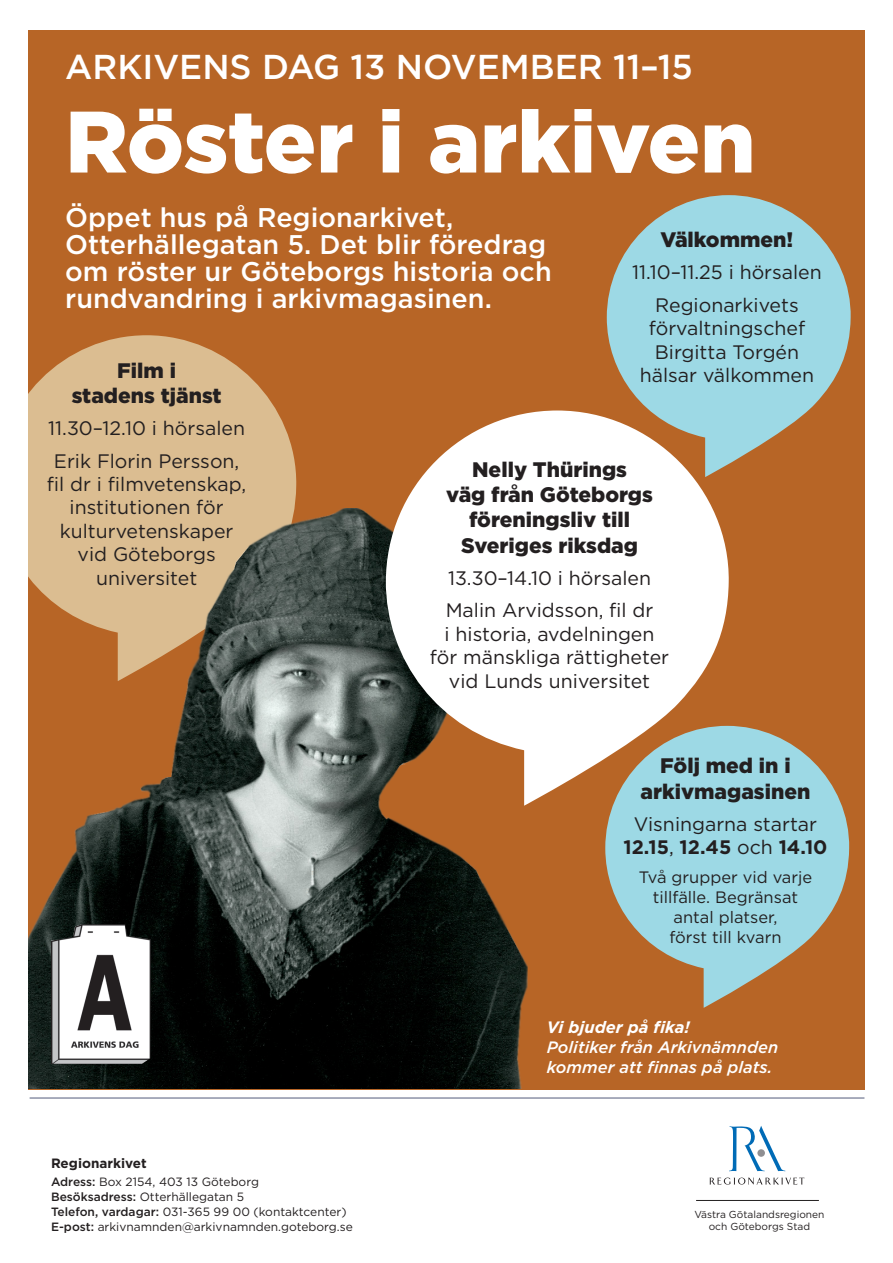
<style>
.page{position:relative;width:893px;height:1263px;background:#fff}
.page>*{position:absolute;margin:0;border:0;box-sizing:border-box;transform-origin:0 0}
.t1{font:900 87px "Gotham";color:#fff}
.t2{font:500 34.5px "Gotham";color:#fff}
.t3{font:500 27px/27px "Gotham";color:#fff}
.t4{font:900 21px/25.2px "Gotham";color:#231f20;text-align:center}
.t5{font:19.5px/23.4px "Gotham";color:#231f20;text-align:center}
.t6{font:16.5px/19.8px "Gotham";color:#231f20;text-align:center}
.t7{font:italic 500 16.5px/19.8px "Gotham";color:#fff}
.t8{font:700 13.5px "Gotham";color:#231f20}
.t9{font:12px "Gotham";color:#231f20}
.t10{font:10.2px "Gotham";color:#231f20}
.s1{font-weight:700}
.s2{font-weight:500}
</style>
<div class="page">
<div style="left:28px;top:30px;width:837px;height:1059px;background:#b76526"></div>
<svg style="left:709px;top:1177px;width:95px;height:8px"></svg>
<svg style="left:729px;top:1126px;width:56px;height:45px"></svg>
<hr style="left:696px;top:1200px;width:123px;height:1px;background:#231f20">
<hr style="left:30px;top:1098px;width:834px;height:1px;background:#535b7b">
<svg style="left:28px;top:335px;width:269px;height:173px;fill:#dbbd91"></svg>
<img style="left:28px;top:508px;width:499px;height:581px">
<svg style="left:386px;top:410px;width:344px;height:396px;fill:#fff"></svg>
<svg style="left:605px;top:726px;width:245px;height:282px;fill:#9dd9e5"></svg>
<svg style="left:607px;top:195px;width:244px;height:282px;fill:#9dd9e5"></svg>
<img style="left:51px;top:924px;width:100px;height:140px">
<p class="t2" style="left:65px;top:45px;width:629px">ARKIVENS DAG 13 NOVEMBER 11–15</p>
<p class="t1" style="left:65px;top:82px;width:692px">Röster i arkiven</p>
<p class="t3" style="left:65px;top:204px;width:488px">Öppet hus på Regionarkivet, Otterhällegatan 5. Det blir föredrag om röster ur Göteborgs historia och rundvandring i arkivmagasinen.</p>
<p class="t4" style="left:661px;top:227px;width:134px">Välkommen!</p>
<p class="t5" style="left:632px;top:260px;width:191px">11.10–11.25 i hörsalen</p>
<p class="t5" style="left:640px;top:293px;width:176px">Regionarkivets förvaltningschef<br>Birgitta Torgén hälsar välkommen</p>
<p class="t4" style="left:72px;top:357px;width:151px">Film i<br>stadens tjänst</p>
<p class="t5" style="left:48px;top:416px;width:198px">11.30–12.10 i hörsalen</p>
<p class="t5" style="left:47px;top:448px;width:201px">Erik Florin Persson, fil dr i filmvetenskap, institutionen för kulturvetenskaper vid Göteborgs universitet</p>
<p class="t4" style="left:446px;top:457px;width:208px">Nelly Thürings<br>väg från Göteborgs föreningsliv till<br>Sveriges riksdag</p>
<p class="t5" style="left:448px;top:566px;width:205px">13.30–14.10 i hörsalen</p>
<p class="t5" style="left:430px;top:598px;width:241px">Malin Arvidsson, fil dr<br>i historia, avdelningen för mänskliga rättigheter vid Lunds universitet</p>
<p class="t4" style="left:660px;top:753px;width:132px">Följ med in i</p>
<p class="t4" style="left:640px;top:778px;width:171px">arkivmagasinen</p>
<p class="t5" style="left:623px;top:812px;width:205px">Visningarna startar<br><span class="s1">12.15</span>, <span class="s1">12.45</span> och <span class="s1">14.10</span></p>
<p class="t6" style="left:639px;top:867px;width:175px">Två grupper vid varje tillfälle. Begränsat antal platser,<br>först till kvarn</p>
<p class="t8" style="left:51px;top:1154px;width:97px">Regionarkivet</p>
<p class="t9" style="left:51px;top:1174px;width:209px"><span class="s2">Adress:</span> Box 2154, 403 13 Göteborg</p>
<p class="t9" style="left:51px;top:1189px;width:195px"><span class="s2">Besöksadress:</span> Otterhällegatan 5</p>
<p class="t9" style="left:51px;top:1204px;width:297px"><span class="s2">Telefon, vardagar:</span> 031-365 99 00 (kontaktcenter)</p>
<p class="t9" style="left:51px;top:1219px;width:303px"><span class="s2">E-post:</span> arkivnamnden@arkivnamnden.goteborg.se</p>
<p class="t7" style="left:547px;top:1017px;width:233px"><span class="s1">Vi bjuder på fika!<br></span>Politiker från Arkivnämnden kommer att finnas på plats.</p>
<p class="t10" style="left:694px;top:1208px;width:132px">Västra Götalandsregionen</p>
<p class="t10" style="left:709px;top:1220px;width:103px">och Göteborgs Stad</p>
</div>
